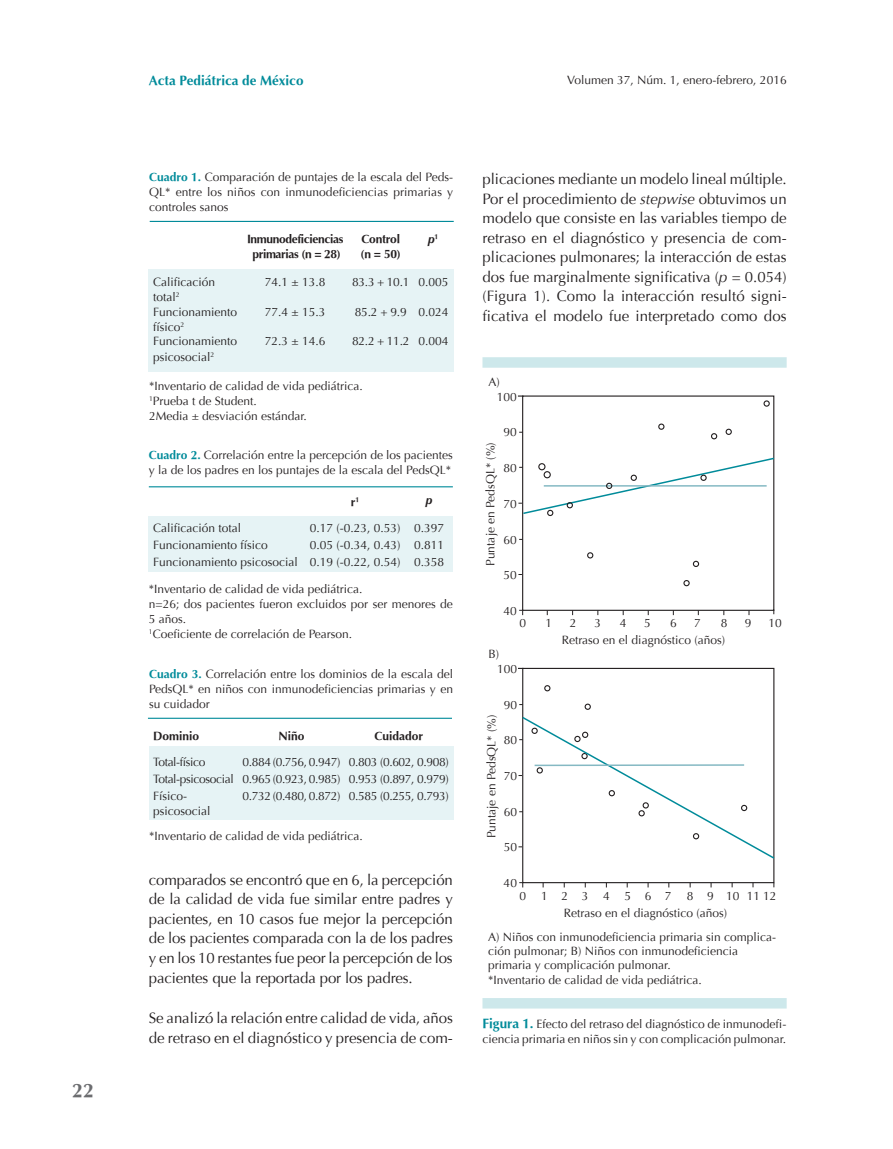
<style>
.page{position:relative;width:893px;height:1149px;background:#fff}
.page>*{position:absolute;margin:0;border:0;box-sizing:border-box;transform-origin:0 0}
.t1{font:700 19.5px "Optima";color:#6c6d70}
.Texto{font:15px/19.5px "Optima";letter-spacing:-.005em;color:#231f20;text-align:justify}
.t2{font:700 13.5px "Optima";color:#008b9a}
.Cuadro{font:12px/15px "Optima";color:#231f20}
.Cuadro-2{font:12px "Optima";letter-spacing:-.03em;color:#231f20}
.Pie_de_figura{font:12px/15px "Optima";color:#231f20}
.Cuadro-3{font:700 12px/15px "Optima";letter-spacing:-.03em;color:#231f20;text-align:center}
.Cuadro-4{font:700 12px "Optima";color:#231f20}
.Cuadro-5{font:12px "Optima";letter-spacing:1.14em;color:#231f20}
.Cuadro-6{font:italic 700 12px "Optima";color:#231f20}
.s1{font-weight:700;color:#008b9a}
.s2{font-style:italic}
.s3{font-weight:700;font-size:13.5px;color:#008b9a}
</style>
<div class="page">
<div style="left:482px;top:357px;width:305px;height:10px;background:#cde8eb"></div>
<div style="left:482px;top:997px;width:305px;height:11px;background:#cde8eb"></div>
<div style="left:149px;top:746px;width:304px;height:74px;background:#e6f3f5"></div>
<div style="left:148px;top:269px;width:306px;height:102px;background:#e6f3f5"></div>
<div style="left:149px;top:516px;width:304px;height:56px;background:#e6f3f5"></div>
<hr style="left:150px;top:221px;width:304px;height:1px;background:#008b9a">
<hr style="left:149px;top:486px;width:304px;height:1px;background:#008b9a">
<hr style="left:148px;top:717px;width:304px;height:1px;background:#008b9a">
<div style="left:522px;top:395px;width:252px;height:215px;border:1px solid #231f20"></div>
<svg style="left:518px;top:456px;width:257px;height:59px"></svg>
<svg style="left:587px;top:552px;width:6px;height:6px"></svg>
<div style="left:683px;top:580px;width:7px;height:6px;border:1px solid #231f20;border-radius:50%"></div>
<div style="left:693px;top:560px;width:6px;height:7px;border:1px solid #231f20;border-radius:50%"></div>
<div style="left:700px;top:474px;width:7px;height:7px;border:1px solid #231f20;border-radius:50%"></div>
<svg style="left:711px;top:433px;width:6px;height:6px"></svg>
<div style="left:726px;top:428px;width:6px;height:7px;border:1px solid #231f20;border-radius:50%"></div>
<div style="left:763px;top:400px;width:7px;height:6px;border:1px solid #231f20;border-radius:50%"></div>
<svg style="left:658px;top:423px;width:6px;height:6px"></svg>
<div style="left:547px;top:509px;width:6px;height:7px;border:1px solid #231f20;border-radius:50%"></div>
<div style="left:606px;top:482px;width:6px;height:7px;border:1px solid #231f20;border-radius:50%"></div>
<div style="left:631px;top:474px;width:6px;height:7px;border:1px solid #231f20;border-radius:50%"></div>
<div style="left:522px;top:667px;width:252px;height:215px;border:1px solid #231f20"></div>
<svg style="left:544px;top:685px;width:6px;height:6px"></svg>
<svg style="left:585px;top:703px;width:6px;height:6px"></svg>
<svg style="left:518px;top:715px;width:257px;height:144px"></svg>
<hr style="left:535px;top:764px;width:209px;height:1px;background:#85b9c3">
<h1 class="t1" style="left:72px;top:1079px;width:23px">22</h1>
<p class="t2" style="left:149px;top:73px;width:156px">Acta Pediátrica de México</p>
<p class="Cuadro" style="left:567px;top:72px;width:221px">Volumen 37, Núm. 1, enero-febrero, 2016</p>
<p class="Cuadro" style="left:149px;top:170px;width:306px;text-align:justify"><span class="s1">Cuadro 1.</span> Comparación de puntajes de la escala del Peds-QL* entre los niños con inmunodeficiencias primarias y controles sanos</p>
<p class="Cuadro-3" style="left:247px;top:232px;width:98px">Inmunodeficiencias primarias (n = 28)</p>
<p class="Cuadro-3" style="left:361px;top:232px;width:42px;text-align:left">Control (n = 50)</p>
<p class="Cuadro-6" style="left:428px;top:232px;width:12px">p<sup>1</sup></p>
<p class="Cuadro" style="left:153px;top:274px;width:64px">Calificación total<sup>2</sup></p>
<p class="Cuadro" style="left:265px;top:274px;width:62px">74.1 ± 13.8</p>
<p class="Cuadro" style="left:352px;top:274px;width:59px">83.3 + 10.1</p>
<p class="Cuadro" style="left:418px;top:274px;width:32px">0.005</p>
<p class="Cuadro" style="left:153px;top:304px;width:86px">Funcionamiento físico<sup>2</sup></p>
<p class="Cuadro" style="left:265px;top:304px;width:62px">77.4 ± 15.3</p>
<p class="Cuadro" style="left:355px;top:304px;width:53px">85.2 + 9.9</p>
<p class="Cuadro" style="left:418px;top:304px;width:32px">0.024</p>
<p class="Cuadro" style="left:153px;top:334px;width:86px">Funcionamiento psicosocial<sup>2</sup></p>
<p class="Cuadro" style="left:265px;top:334px;width:62px">72.3 ± 14.6</p>
<p class="Cuadro" style="left:352px;top:334px;width:59px">82.2 + 11.2</p>
<p class="Cuadro" style="left:418px;top:334px;width:32px">0.004</p>
<p class="Cuadro" style="left:149px;top:379px;width:215px">*Inventario de calidad de vida pediátrica.</p>
<p class="Cuadro" style="left:149px;top:394px;width:109px"><sup>1</sup>Prueba t de Student.</p>
<p class="Cuadro" style="left:149px;top:409px;width:159px">2Media ± desviación estándar.</p>
<p class="Cuadro" style="left:149px;top:447px;width:305px"><span class="s1">Cuadro 2.</span> Correlación entre la percepción de los pacientes y la de los padres en los puntajes de la escala del PedsQL*</p>
<p class="Cuadro-3" style="left:351px;top:494px;width:10px">r<sup>1</sup></p>
<p class="Cuadro-6" style="left:426px;top:492px;width:8px">p</p>
<p class="Cuadro" style="left:153px;top:520px;width:90px">Calificación total</p>
<p class="Cuadro" style="left:310px;top:520px;width:92px">0.17 (-0.23, 0.53)</p>
<p class="Cuadro" style="left:414px;top:520px;width:32px">0.397</p>
<p class="Cuadro" style="left:153px;top:537px;width:116px">Funcionamiento físico</p>
<p class="Cuadro" style="left:310px;top:537px;width:92px">0.05 (-0.34, 0.43)</p>
<p class="Cuadro" style="left:414px;top:537px;width:32px">0.811</p>
<p class="Cuadro" style="left:153px;top:554px;width:146px">Funcionamiento psicosocial</p>
<p class="Cuadro" style="left:310px;top:554px;width:92px">0.19 (-0.22, 0.54)</p>
<p class="Cuadro" style="left:414px;top:554px;width:32px">0.358</p>
<p class="Cuadro" style="left:149px;top:581px;width:215px">*Inventario de calidad de vida pediátrica.</p>
<p class="Cuadro" style="left:149px;top:596px;width:306px">n=26; dos pacientes fueron excluidos por ser menores de<br>5 años.</p>
<p class="Cuadro" style="left:149px;top:626px;width:205px"><sup>1</sup>Coeficiente de correlación de Pearson.</p>
<p class="Cuadro" style="left:149px;top:666px;width:306px;text-align:justify"><span class="s1">Cuadro 3.</span> Correlación entre los dominios de la escala del PedsQL* en niños con inmunodeficiencias primarias y en su cuidador</p>
<p class="Cuadro-4" style="left:153px;top:729px;width:48px">Dominio</p>
<p class="Cuadro-3" style="left:278px;top:728px;width:28px">Niño</p>
<p class="Cuadro-4" style="left:374px;top:729px;width:50px">Cuidador</p>
<p class="Cuadro-2" style="left:153px;top:754px;width:54px">Total-físico</p>
<p class="Cuadro-2" style="left:243px;top:754px;width:99px">0.884 (0.756, 0.947)</p>
<p class="Cuadro-2" style="left:349px;top:754px;width:101px">0.803 (0.602, 0.908)</p>
<p class="Cuadro-2" style="left:153px;top:771px;width:82px">Total-psicosocial</p>
<p class="Cuadro-2" style="left:243px;top:771px;width:99px">0.965 (0.923, 0.985)</p>
<p class="Cuadro-2" style="left:349px;top:771px;width:101px">0.953 (0.897, 0.979)</p>
<p class="Cuadro" style="left:153px;top:788px;width:36px">Físico-</p>
<p class="Cuadro" style="left:153px;top:803px;width:59px">psicosocial</p>
<p class="Cuadro-2" style="left:243px;top:788px;width:99px">0.732 (0.480, 0.872)</p>
<p class="Cuadro-2" style="left:349px;top:788px;width:101px">0.585 (0.255, 0.793)</p>
<p class="Cuadro" style="left:149px;top:828px;width:215px">*Inventario de calidad de vida pediátrica.</p>
<p class="Texto" style="left:149px;top:870px;width:306px">comparados se encontró que en 6, la percepción de la calidad de vida fue similar entre padres y pacientes, en 10 casos fue mejor la percepción de los pacientes comparada con la de los padres y en los 10 restantes fue peor la percepción de los pacientes que la reportada por los padres.</p>
<p class="Texto" style="left:149px;top:1008px;width:306px">Se analizó la relación entre calidad de vida, años de retraso en el diagnóstico y presencia de com-</p>
<p class="Texto" style="left:483px;top:169px;width:306px">plicaciones mediante un modelo lineal múltiple.<br>Por el procedimiento de <span class="s2">stepwise</span> obtuvimos un modelo que consiste en las variables tiempo de retraso en el diagnóstico y presencia de com&shy;plicaciones pulmonares; la interacción de estas dos fue marginalmente significativa (<span class="s2">p</span> = 0.054) (Figura 1). Como la interacción resultó signi&shy;ficativa el modelo fue interpretado como dos</p>
<p class="Cuadro" style="left:489px;top:374px;width:13px">A)</p>
<p class="Cuadro" style="left:497px;top:389px;width:22px">100</p>
<p class="Cuadro" style="left:504px;top:424px;width:15px">90</p>
<p class="Cuadro" style="left:504px;top:460px;width:15px">80</p>
<p class="Cuadro" style="left:504px;top:496px;width:15px">70</p>
<p class="Cuadro" style="left:504px;top:532px;width:15px">60</p>
<p class="Cuadro" style="left:504px;top:567px;width:15px">50</p>
<p class="Cuadro" style="left:483px;top:565px;width:125px;rotate:-90deg">Puntaje en PedsQL* (%)</p>
<p class="Cuadro" style="left:504px;top:603px;width:15px">40</p>
<p class="Cuadro" style="left:489px;top:646px;width:12px">B)</p>
<p class="Cuadro" style="left:519px;top:616px;width:8px">0</p>
<p class="Cuadro" style="left:497px;top:661px;width:22px">100</p>
<p class="Cuadro" style="left:504px;top:697px;width:15px">90</p>
<p class="Cuadro" style="left:504px;top:732px;width:15px">80</p>
<p class="Cuadro" style="left:504px;top:768px;width:15px">70</p>
<p class="Cuadro" style="left:504px;top:804px;width:15px">60</p>
<p class="Cuadro" style="left:504px;top:839px;width:15px">50</p>
<p class="Cuadro" style="left:484px;top:838px;width:125px;rotate:-90deg">Puntaje en PedsQL* (%)</p>
<p class="Cuadro" style="left:504px;top:875px;width:15px">40</p>
<p class="Cuadro" style="left:545px;top:616px;width:8px">1</p>
<p class="Cuadro" style="left:570px;top:616px;width:8px">2</p>
<p class="Cuadro" style="left:594px;top:616px;width:8px">3</p>
<p class="Cuadro" style="left:620px;top:616px;width:8px">4</p>
<p class="Cuadro" style="left:644px;top:616px;width:8px">5</p>
<p class="Cuadro" style="left:670px;top:616px;width:8px">6</p>
<p class="Cuadro" style="left:694px;top:616px;width:8px">7</p>
<p class="Cuadro" style="left:721px;top:616px;width:8px">8</p>
<p class="Cuadro" style="left:745px;top:616px;width:8px">9</p>
<p class="Cuadro" style="left:562px;top:632px;width:165px">Retraso en el diagnóstico (años)</p>
<p class="Cuadro" style="left:768px;top:616px;width:15px">10</p>
<p class="Cuadro" style="left:519px;top:888px;width:8px">0</p>
<p class="Cuadro" style="left:747px;top:888px;width:31px">11 12</p>
<p class="Cuadro" style="left:726px;top:888px;width:15px">10</p>
<p class="Cuadro-5" style="left:541px;top:888px;width:132px">1234567</p>
<p class="Cuadro" style="left:687px;top:888px;width:28px">8 9</p>
<p class="Cuadro" style="left:488px;top:900px;width:290px;line-height:24px;text-indent:76px">Retraso en el diagnóstico (años)<br>A) Niños con inmunodeficiencia primaria sin complica-</p>
<p class="Cuadro" style="left:488px;top:943px;width:252px;line-height:14.4px">ción pulmonar; B) Niños con inmunodeficiencia primaria y complicación pulmonar.<br>*Inventario de calidad de vida pediátrica.</p>
<p class="Pie_de_figura" style="left:482px;top:1016px;width:305px"><span class="s3">Figura 1.</span> Efecto del retraso del diagnóstico de inmunodefi&shy;ciencia primaria en niños sin y con complicación pulmonar.</p>
</div>
